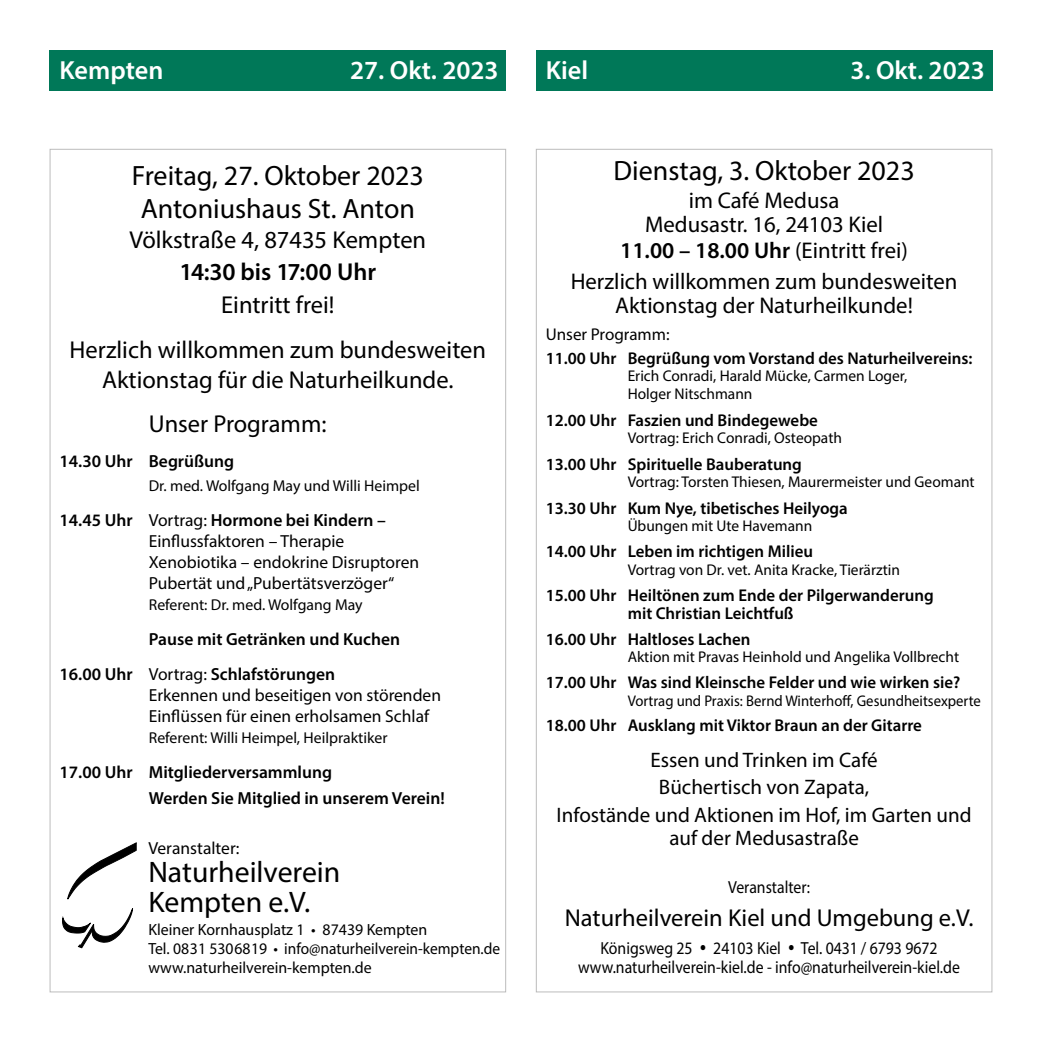
<style>
.page{position:relative;width:1042px;height:1042px;background:#fff}
.page>*{position:absolute;margin:0;border:0;box-sizing:border-box;transform-origin:0 0}
.t1{font:29.75px/29.8px "Myriad Pro";color:#000}
.t2{font:28px/33.6px "Myriad Pro";color:#000;text-align:center}
.t3{font:600 26.25px "Myriad Pro";color:#fff}
.t4{font:24.5px/45.1px "Myriad Pro";color:#000;text-align:center}
.t5{font:600 24.5px "Myriad Pro";color:#000}
.t6{font:22.75px/23.6px "Myriad Pro";color:#000;text-align:center}
.t7{font:21px/27.7px "Myriad Pro";color:#000;text-align:center}
.t8{font:17.5px/21px "Myriad Pro";color:#000}
.t9{font:600 17.5px/35px "Myriad Pro";color:#000}
.t10{font:17.5px/19.2px "Myriad Pro";color:#000;text-align:center;scale:.9 1}
.t11{font:600 17.15px/18.4px "Myriad Pro";color:#000}
.t12{font:17.15px "Myriad Pro";color:#000}
.t13{font:16.1px/19.2px "Myriad Pro";color:#000}
.t14{font:15.75px "Myriad Pro";color:#000}
.t15{font:15.58px/17.5px "Myriad Pro";color:#000}
.t16{font:15.58px "Myriad Pro";color:#000;scale:.95 1}
.s1{font-weight:600}
.s2{font-weight:400}
</style>
<div class="page">
<div style="left:50px;top:50px;width:456px;height:41px;background:#007858"></div>
<div style="left:536px;top:50px;width:456px;height:41px;background:#007858"></div>
<svg style="left:67px;top:842px;width:69px;height:58px"></svg>
<svg style="left:62px;top:908px;width:71px;height:40px"></svg>
<h3 class="t3" style="left:60px;top:54px;width:105px">Kempten</h3>
<h3 class="t3" style="left:350px;top:54px;width:150px">27. Okt. 2023</h3>
<h3 class="t3" style="left:546px;top:54px;width:44px">Kiel</h3>
<h3 class="t3" style="left:850px;top:54px;width:136px">3. Okt. 2023</h3>
<h2 class="t2" style="left:132px;top:158px;width:293px">Freitag, 27. Oktober 2023<br>Antoniushaus St. Anton</h2>
<h3 class="t4" style="left:129px;top:217px;width:298px">Völkstraße 4, 87435 Kempten</h3>
<h3 class="t5" style="left:179px;top:256px;width:198px">14:30 bis 17:00 Uhr</h3>
<h3 class="t4" style="left:70px;top:282px;width:418px">Eintritt frei!<br>Herzlich willkommen zum bundesweiten</h3>
<h3 class="t4" style="left:149px;top:357px;width:306px;line-height:44.3px;text-align:left;text-indent:-47px">Aktionstag für die Naturheilkunde.<br>Unser Programm:</h3>
<p class="t9" style="left:60px;top:443px;width:176px">14.30 Uhr Begrüßung</p>
<p class="t14" style="left:149px;top:476px;width:272px">Dr. med. Wolfgang May und Willi Heimpel</p>
<p class="t8" style="left:149px;top:509px;width:272px;text-indent:-89px"><span class="s1">14.45 Uhr</span> Vortrag: <span class="s1">Hormone bei Kindern – </span>Einflussfaktoren – Therapie Xenobiotika – endokrine Disruptoren Pubertät und „Pubertätsverzöger“</p>
<p class="t14" style="left:149px;top:595px;width:215px">Referent: Dr. med. Wolfgang May</p>
<p class="t9" style="left:60px;top:621px;width:342px;text-indent:89px">Pause mit Getränken und Kuchen<br>16.00 Uhr <span class="s2">Vortrag:</span> Schlafstörungen</p>
<p class="t8" style="left:149px;top:684px;width:294px">Erkennen und beseitigen von störenden<br>Einflüssen für einen erholsamen Schlaf</p>
<p class="t14" style="left:149px;top:728px;width:240px">Referent: Willi Heimpel, Heilpraktiker</p>
<p class="t9" style="left:149px;top:759px;width:297px;line-height:25.9px;text-indent:-89px">17.00 Uhr Mitgliederversammlung<br>Werden Sie Mitglied in unserem Verein!</p>
<p class="t8" style="left:148px;top:837px;width:93px">Veranstalter:</p>
<h1 class="t1" style="left:148px;top:857px;width:194px">Naturheilverein<br>Kempten e.V.</h1>
<p class="t13" style="left:148px;top:919px;width:353px">Kleiner Kornhausplatz 1 • 87439 Kempten<br>Tel. 0831 5306819 • info@naturheilverein-kempten.de www.naturheilverein-kempten.de</p>
<h2 class="t2" style="left:613px;top:153px;width:303px">Dienstag, 3. Oktober 2023</h2>
<h3 class="t6" style="left:645px;top:189px;width:240px">im Café Medusa<br>Medusastr. 16, 24103 Kiel</h3>
<h3 class="t6" style="left:571px;top:234px;width:388px;line-height:31.3px"><span class="s1">11.00 – 18.00 Uhr</span> (Eintritt frei)<br>Herzlich willkommen zum bundesweiten</h3>
<h3 class="t6" style="left:615px;top:293px;width:299px">Aktionstag der Naturheilkunde!</h3>
<p class="t12" style="left:546px;top:324px;width:125px">Unser Programm:</p>
<p class="t11" style="left:546px;top:348px;width:428px">11.00 Uhr Begrüßung vom Vorstand des Naturheilvereins:</p>
<p class="t15" style="left:628px;top:367px;width:281px">Erich Conradi, Harald Mücke, Carmen Loger,<br>Holger Nitschmann</p>
<p class="t11" style="left:546px;top:410px;width:274px">12.00 Uhr Faszien und Bindegewebe</p>
<p class="t15" style="left:628px;top:429px;width:216px">Vortrag: Erich Conradi, Osteopath</p>
<p class="t11" style="left:546px;top:454px;width:258px">13.00 Uhr Spirituelle Bauberatung</p>
<p class="t15" style="left:628px;top:473px;width:348px">Vortrag: Torsten Thiesen, Maurermeister und Geomant</p>
<p class="t11" style="left:546px;top:498px;width:303px">13.30 Uhr Kum Nye, tibetisches Heilyoga</p>
<p class="t15" style="left:628px;top:517px;width:186px">Übungen mit Ute Havemann</p>
<p class="t11" style="left:546px;top:542px;width:269px">14.00 Uhr Leben im richtigen Milieu</p>
<p class="t15" style="left:628px;top:560px;width:274px">Vortrag von Dr. vet. Anita Kracke, Tierärztin</p>
<p class="t11" style="left:628px;top:585px;width:308px;text-indent:-82px">15.00 Uhr Heiltönen zum Ende der Pilgerwanderung mit Christian Leichtfuß</p>
<p class="t11" style="left:546px;top:629px;width:206px">16.00 Uhr Haltloses Lachen</p>
<p class="t15" style="left:628px;top:648px;width:333px">Aktion mit Pravas Heinhold und Angelika Vollbrecht</p>
<p class="t11" style="left:546px;top:673px;width:416px">17.00 Uhr Was sind Kleinsche Felder und wie wirken sie?</p>
<p class="t16" style="left:628px;top:691px;width:373px">Vortrag und Praxis: Bernd Winterhoff, Gesundheitsexperte</p>
<p class="t11" style="left:546px;top:716px;width:378px">18.00 Uhr Ausklang mit Viktor Braun an der Gitarre</p>
<p class="t7" style="left:556px;top:745px;width:416px">Essen und Trinken im Café<br>Büchertisch von Zapata,<br>Infostände und Aktionen im Hof, im Garten und</p>
<p class="t7" style="left:669px;top:823px;width:191px">auf der Medusastraße</p>
<p class="t10" style="left:728px;top:877px;width:92px">Veranstalter:</p>
<h3 class="t4" style="left:565px;top:894px;width:410px">Naturheilverein Kiel und Umgebung e.V.</h3>
<p class="t10" style="left:578px;top:938px;width:426px">Königsweg 25 • 24103 Kiel • Tel. 0431 / 6793 9672 www.naturheilverein-kiel.de - info@naturheilverein-kiel.de</p>
</div>
